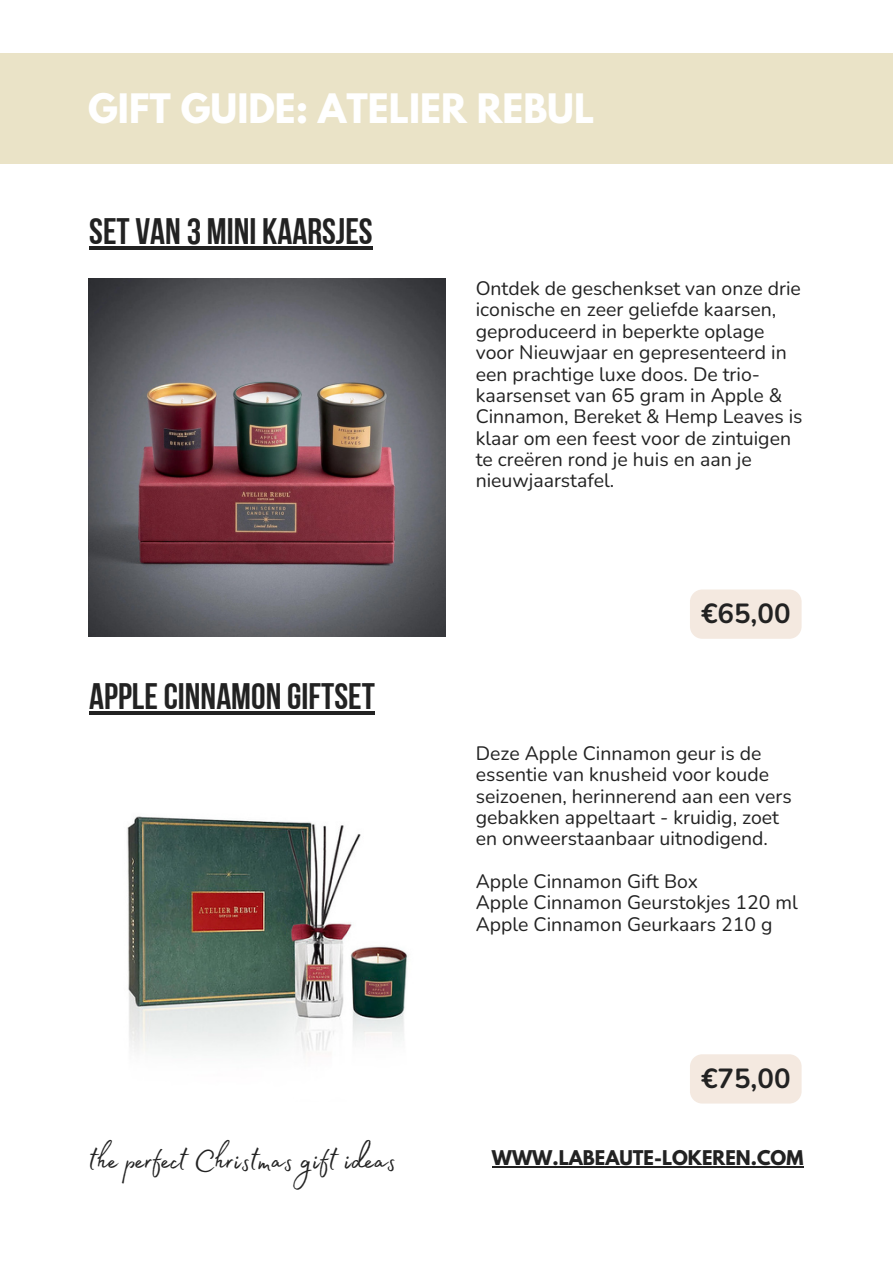
<style>
.page{position:relative;width:893px;height:1264px;background:#fff}
.page>*{position:absolute;margin:0;border:0;box-sizing:border-box;transform-origin:0 0}
.t1{font:37.5px "Madelyn Fill";color:#222}
.t2{font:36.75px "Bebas Neue Cyrillic";color:#222}
.t3{font:700 36px "League Spartan";color:#fff}
.t4{font:700 27.6px "Nunito";color:#222}
.t5{font:19.5px/21.3px "Nunito";color:#222}
.t6{font:700 18px "League Spartan";color:#222}
</style>
<div class="page">
<div style="left:0;top:54px;width:892px;height:57px;background:#eae3c7"></div>
<div style="left:0;top:106px;width:892px;height:57px;background:#eae3c7"></div>
<img style="left:88px;top:279px;width:358px;height:357px">
<hr style="left:89px;top:246px;width:283px;height:4px;background:#222">
<div style="left:690px;top:589px;width:111px;height:49px;background:#f4e9e0;border-radius:12px"></div>
<img style="left:127px;top:816px;width:281px;height:239px">
<hr style="left:89px;top:711px;width:286px;height:3px;background:#222">
<div style="left:690px;top:1054px;width:111px;height:49px;background:#f4e9e0;border-radius:12px"></div>
<hr style="left:492px;top:1166px;width:311px;height:1px;background:#222">
<p class="t3" style="left:88px;top:91px;width:507px">GIFT GUIDE: ATELIER REBUL</p>
<p class="t2" style="left:89px;top:217px;width:285px">SET VAN 3 MINI KAARSJES</p>
<p class="t2" style="left:89px;top:681px;width:287px">APPLECINNAMON GIFTSET</p>
<p class="t5" style="left:475px;top:278px;width:328px">Ontdek de geschenkset van onze drie iconische en zeer geliefde kaarsen, geproduceerd in beperkte oplage voor Nieuwjaar en gepresenteerd in een prachtige luxe doos. De trio&shy;kaarsenset van 65 gram in Apple &amp;<br>Cinnamon, Bereket &amp; Hemp Leaves is klaar om een feest voor de zintuigen te creëren rond je huis en aan je nieuwjaarstafel.</p>
<p class="t4" style="left:701px;top:595px;width:91px">€65,00</p>
<p class="t5" style="left:475px;top:742px;width:318px">Deze Apple Cinnamon geur is de essentie van knusheid voor koude seizoenen, herinnerend aan een vers gebakken appeltaart - kruidig, zoet en onweerstaanbaar uitnodigend.</p>
<p class="t5" style="left:475px;top:871px;width:224px">Apple Cinnamon Gift Box</p>
<p class="t5" style="left:475px;top:892px;width:323px">Apple Cinnamon Geurstokjes 120 ml<br>Apple Cinnamon Geurkaars 210 g</p>
<p class="t4" style="left:701px;top:1059px;width:91px">€75,00</p>
<p class="t1" style="left:89px;top:1132px;width:308px">the perfect Christmas gift ideas</p>
<p class="t6" style="left:492px;top:1148px;width:313px">WWW.LABEAUTE-LOKEREN.COM</p>
</div>
